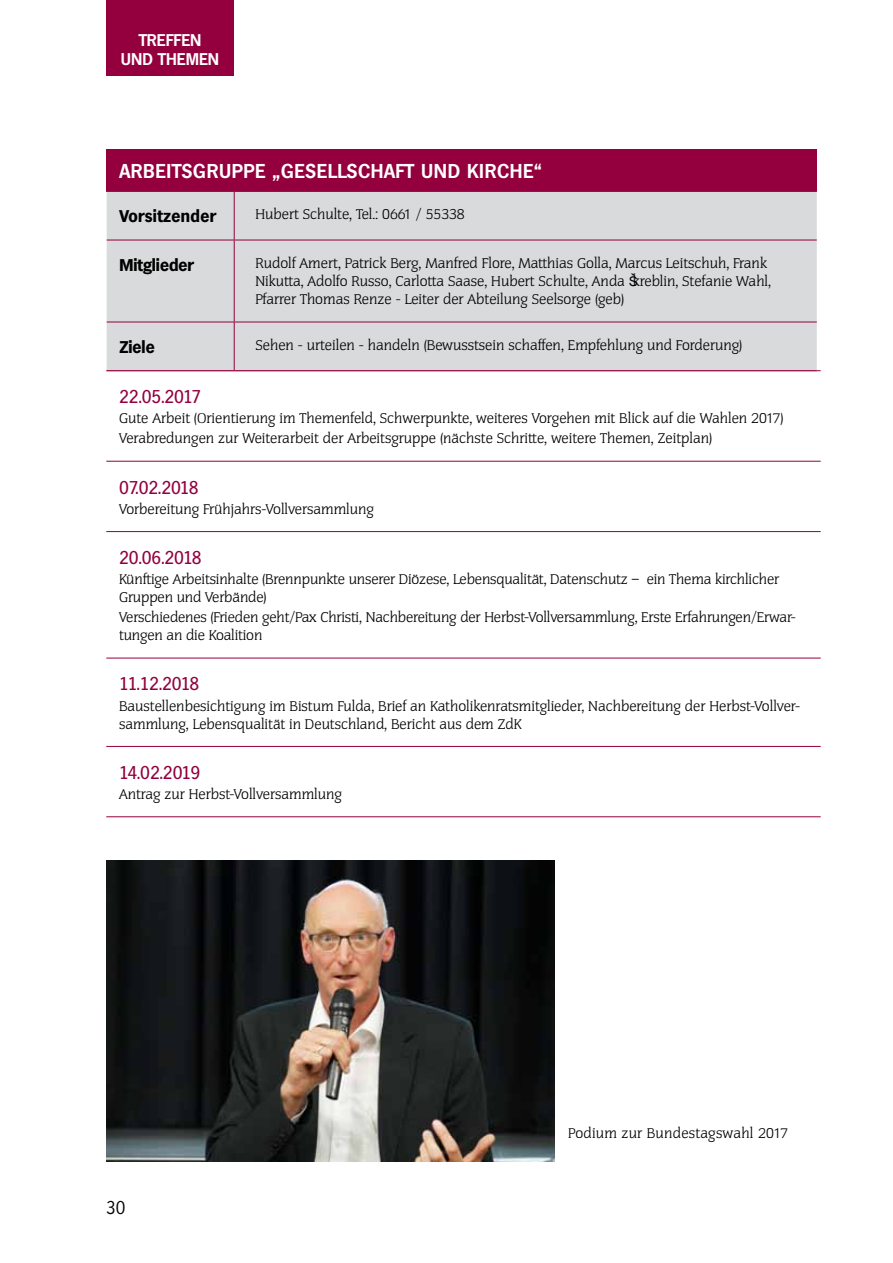
<style>
.page{position:relative;width:893px;height:1263px;background:#fff}
.page>*{position:absolute;margin:0;border:0;box-sizing:border-box;transform-origin:0 0}
.t1{font:600 19.5px "Hamburg";letter-spacing:.03em;color:#fff}
.t2{font:18px "Hamburg";letter-spacing:-.025em;color:#93003d}
.t3{font:300 18px "Hamburg";color:#000}
.t4{font:600 16.5px/19.5px "Hamburg";color:#fff;text-align:center}
.t5{font:700 16.5px "Hamburg";color:#000}
.t6{font:700 16.5px "Hamburg";letter-spacing:.02em;color:#000}
.t7{font:300 13.5px/18px "Congress";color:#000}
.t8{font:300 13.5px "Congress";letter-spacing:.02em;color:#000}
</style>
<div class="page">
<div style="left:106px;top:0;width:128px;height:75px;background:#93003d"></div>
<hr style="left:106px;top:370px;width:715px;height:1px;background:#93003d">
<hr style="left:106px;top:461px;width:715px;height:1px;background:#93003d">
<hr style="left:106px;top:531px;width:715px;height:1px;background:#93003d">
<hr style="left:106px;top:658px;width:715px;height:1px;background:#93003d">
<hr style="left:106px;top:746px;width:715px;height:1px;background:#93003d">
<hr style="left:106px;top:816px;width:715px;height:1px;background:#93003d">
<div style="left:107px;top:149px;width:710px;height:42px;background:#93003d"></div>
<div style="left:107px;top:192px;width:710px;height:178px;background:#d9dadb"></div>
<hr style="left:107px;top:191px;width:127px;height:1px;background:#93003d">
<hr style="left:234px;top:191px;width:583px;height:1px;background:#93003d">
<hr style="left:234px;top:192px;width:1px;height:48px;background:#93003d">
<hr style="left:107px;top:240px;width:127px;height:1px;background:#93003d">
<hr style="left:234px;top:240px;width:583px;height:1px;background:#93003d">
<hr style="left:234px;top:240px;width:1px;height:82px;background:#93003d">
<hr style="left:107px;top:322px;width:127px;height:1px;background:#93003d">
<hr style="left:234px;top:322px;width:583px;height:1px;background:#93003d">
<hr style="left:234px;top:322px;width:1px;height:48px;background:#93003d">
<img style="left:106px;top:860px;width:448px;height:301px">
<p class="t4" style="left:121px;top:30px;width:100px">TREFFEN<br>UND THEMEN</p>
<h1 class="t1" style="left:119px;top:160px;width:424px">ARBEITSGRUPPE „GESELLSCHAFT UND KI RCHE“</h1>
<p class="t6" style="left:119px;top:207px;width:98px">Vorsitzender</p>
<p class="t7" style="left:255px;top:206px;width:211px">Hubert Schulte, Tel.: 0661 / 55338</p>
<p class="t5" style="left:119px;top:256px;width:76px">Mitglieder</p>
<p class="t7" style="left:255px;top:255px;width:517px">Rudolf Amert, Patrick Berg, Manfred Flore, Matthias Golla, Marcus Leitschuh, Frank<br>Nikutta, Adolfo Russo, Carlotta Saase, Hubert Schulte, Anda Škreblin, Stefanie Wahl,<br>Pfarrer Thomas Renze - Leiter der Abteilung Seelsorge (geb)</p>
<p class="t5" style="left:119px;top:338px;width:37px">Ziele</p>
<p class="t7" style="left:255px;top:337px;width:488px">Sehen - urteilen - handeln (Bewusstsein schaffen, Empfehlung und Forderung)</p>
<h2 class="t2" style="left:119px;top:386px;width:84px">22.05.2017</h2>
<p class="t7" style="left:119px;top:409px;width:666px;line-height:20.1px">Gute Arbeit (Orientierung im Themenfeld, Schwerpunkte, weiteres Vorgehen mit Blick auf die Wahlen 2017)<br>Verabredungen zur Weiterarbeit der Arbeitsgruppe (nächste Schritte, weitere Themen, Zeitplan)</p>
<h2 class="t2" style="left:119px;top:477px;width:81px">07.02.2018</h2>
<p class="t7" style="left:119px;top:500px;width:256px">Vorbereitung Frühjahrs-Vollversammlung</p>
<h2 class="t2" style="left:119px;top:547px;width:84px">20.06.2018</h2>
<p class="t7" style="left:119px;top:571px;width:662px">Künftige Arbeitsinhalte (Brennpunkte unserer Diözese, Lebensqualität, Datenschutz – ein Thema kirchlicher<br>Gruppen und Verbände)</p>
<p class="t7" style="left:119px;top:609px;width:678px">Verschiedenes (Frieden geht/Pax Christi, Nachbereitung der Herbst-Vollversammlung, Erste Erfahrungen/Erwar&shy;tungen an die Koalition</p>
<h2 class="t2" style="left:119px;top:674px;width:82px">11.12.2018</h2>
<p class="t7" style="left:119px;top:697px;width:682px">Baustellenbesichtigung im Bistum Fulda, Brief an Katholikenratsmitglieder, Nachbereitung der Herbst-Vollver&shy;sammlung, Lebensqualität in Deutschland, Bericht aus dem ZdK</p>
<h2 class="t2" style="left:119px;top:762px;width:83px">14.02.2019</h2>
<p class="t7" style="left:119px;top:785px;width:224px">Antrag zur Herbst-Vollversammlung</p>
<h2 class="t3" style="left:106px;top:1197px;width:21px">30</h2>
<p class="t8" style="left:568px;top:1125px;width:222px">Podium zur Bundestagswahl 2017</p>
</div>
